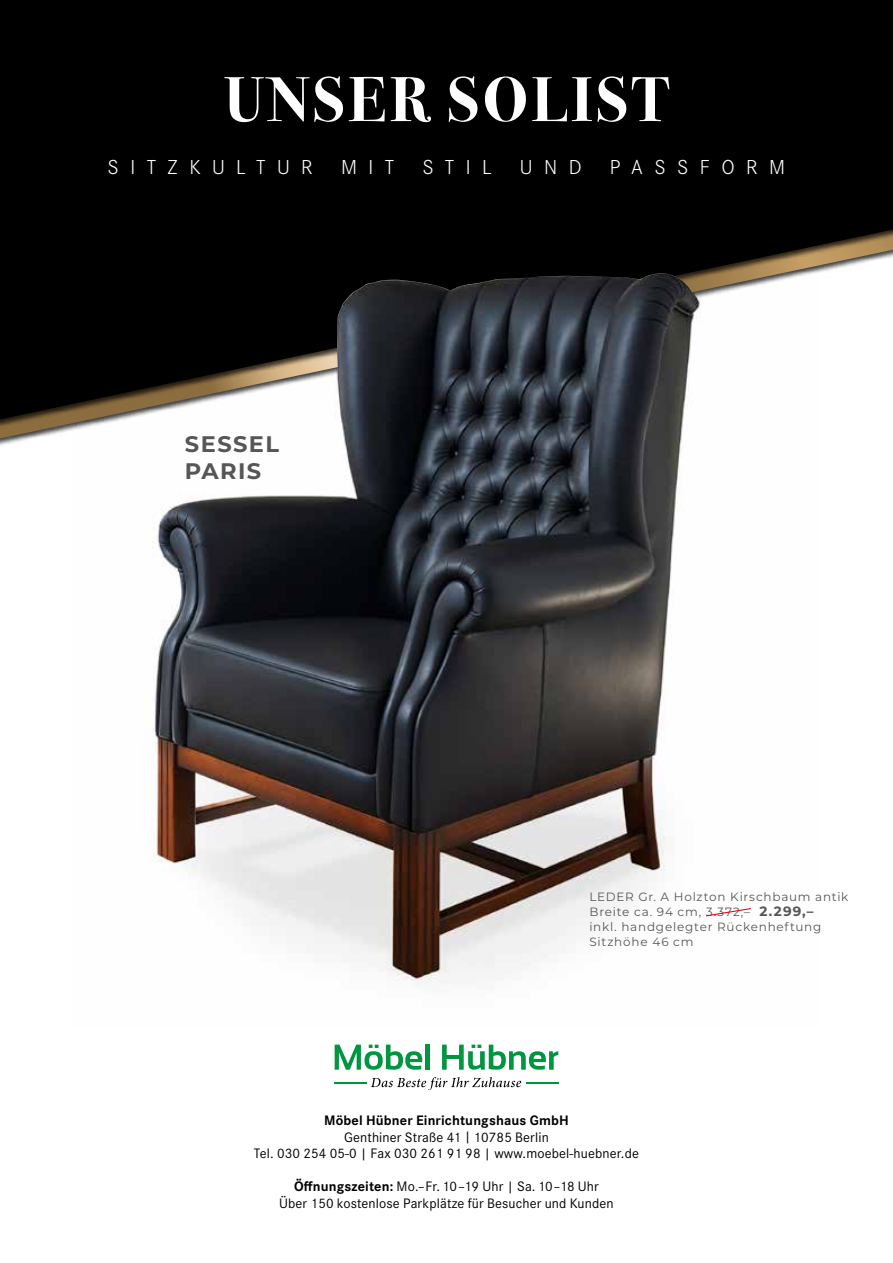
<style>
.page{position:relative;width:893px;height:1263px;background:#fff}
.page>*{position:absolute;margin:0;border:0;box-sizing:border-box;transform-origin:0 0}
.t1{font:700 63.45px "Bodoni Svty Two ITCTT";letter-spacing:.06em;color:#fff}
.t2{font:700 22.5px/27px "Montserrat";letter-spacing:.065em;color:#565656}
.t3{font:300 21px "Corporate S";letter-spacing:.545em;color:#fff}
.MH_Preis__Fließtext{font:14.25px/16.5px "Corporate S";letter-spacing:.01em;color:#000;text-align:center}
.MH_Preis__Fließtext-2{font:700 14.25px "Corporate S";letter-spacing:.01em;color:#000}
.t4{font:700 13.5px "Montserrat";color:#565656}
.t5{font:12px/15px "Montserrat";letter-spacing:.065em;color:#565656}
.s1{font-weight:700}
</style>
<div class="page">
<div style="left:0;top:0;width:893px;height:457px;background:#000;opacity:.75"></div>
<svg style="left:0;top:0;width:893px;height:419px;background:#1b1b1a"></svg>
<svg style="left:335px;top:1044px;width:87px;height:26px"></svg>
<div style="left:425px;top:1045px;width:5px;height:25px;background:#00963f"></div>
<svg style="left:442px;top:1044px;width:116px;height:26px"></svg>
<hr style="left:335px;top:1083px;width:32px;height:1px;background:#00963f">
<hr style="left:526px;top:1083px;width:32px;height:1px;background:#00963f">
<svg style="left:371px;top:1077px;width:150px;height:12px"></svg>
<img style="left:156px;top:273px;width:537px;height:704px">
<svg style="left:706px;top:908px;width:45px;height:9px"></svg>
<p class="t1" style="left:224px;top:47px;width:446px">UNSER SOLIST</p>
<p class="t3" style="left:108px;top:155px;width:207px">SITZKULTUR</p>
<p class="t3" style="left:341px;top:155px;width:55px">MIT</p>
<p class="t3" style="left:422px;top:155px;width:71px">STIL</p>
<p class="t3" style="left:520px;top:155px;width:63px">UND</p>
<p class="t3" style="left:610px;top:155px;width:177px">PASSFORM</p>
<p class="t2" style="left:185px;top:430px;width:96px">SESSEL<br>PARIS</p>
<p class="t5" style="left:589px;top:889px;width:261px">LEDER Gr. A Holzton Kirschbaum antik</p>
<p class="t5" style="left:589px;top:904px;width:162px">Breite ca. 94 cm, 3.372,–</p>
<p class="t4" style="left:759px;top:902px;width:56px">2.299,–</p>
<p class="t5" style="left:589px;top:919px;width:233px">inkl. handgelegter Rückenheftung<br>Sitzhöhe 46 cm</p>
<p class="MH_Preis__Fließtext-2" style="left:324px;top:1111px;width:246px">Möbel Hübner Einrichtungshaus GmbH</p>
<p class="MH_Preis__Fließtext" style="left:344px;top:1128px;width:206px">Genthiner Straße 41 | 10785 Berlin</p>
<p class="MH_Preis__Fließtext" style="left:254px;top:1145px;width:387px">Tel. 030 254 05-0 | Fax 030 261 91 98 | www.moebel-huebner.de</p>
<p class="MH_Preis__Fließtext" style="left:279px;top:1178px;width:336px"><span class="s1">Öffnungszeiten:</span> Mo.–Fr. 10–19 Uhr | Sa. 10–18 Uhr<br>Über 150 kostenlose Parkplätze für Besucher und Kunden</p>
</div>
